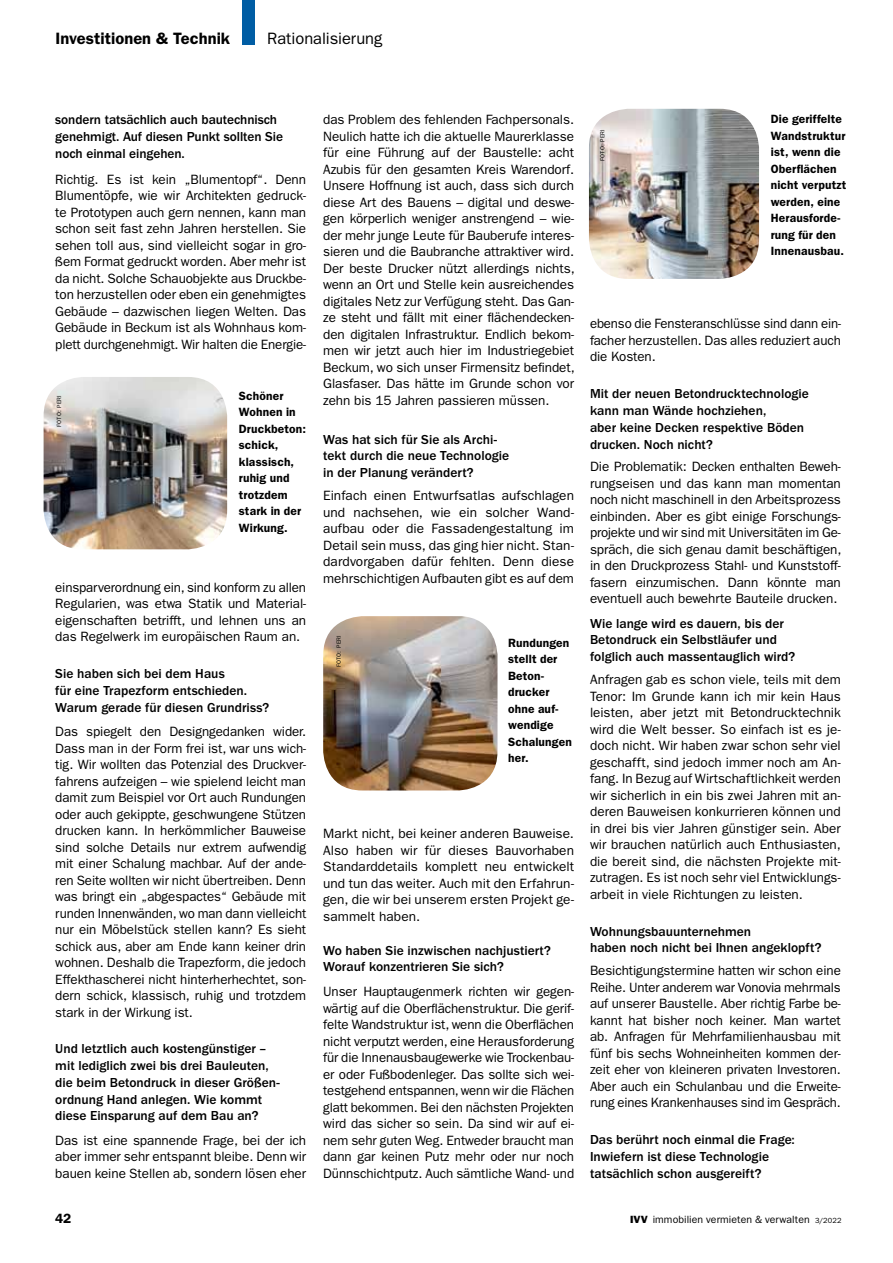
<style>
.page{position:relative;width:893px;height:1263px;background:#fff}
.page>*{position:absolute;margin:0;border:0;box-sizing:border-box;transform-origin:0 0}
.t1{font:600 16.5px "ITC Franklin Gothic Std";color:#000}
.t2{font:16.5px "ITC Franklin Gothic Std";letter-spacing:-.005em;color:#000}
.t3{font:13.5px/16.5px "ITC Franklin Gothic Std";letter-spacing:-.005em;color:#000;text-align:justify}
.t4{font:500 13.5px/16.8px "ITC Franklin Gothic Std";color:#000}
.t5{font:600 13.5px "ITC Franklin Gothic Std";color:#000}
.t6{font:600 12px/16.5px "ITC Franklin Gothic Std";letter-spacing:.015em;color:#000}
.t7{font:10.5px "ITC Franklin Gothic Std";letter-spacing:.005em;color:#000}
.t8{font:6px "ITC Franklin Gothic Std";letter-spacing:.02em;color:#000}
.s1{font-family:"ITC Franklin Gothic Std Hvy"}
.s2{font-size:7.5px}
</style>
<div class="page">
<img style="left:590px;top:109px;width:168px;height:169px">
<div style="left:583px;top:102px;width:182px;height:183px;border:6px solid #fff;border-radius:43px"></div>
<img style="left:44px;top:378px;width:183px;height:171px">
<div style="left:37px;top:371px;width:197px;height:185px;border:6px solid #fff;border-radius:43px"></div>
<img style="left:324px;top:617px;width:173px;height:173px">
<div style="left:317px;top:610px;width:187px;height:187px;border:6px solid #fff;border-radius:43px"></div>
<p class="t1" style="left:56px;top:29px;width:176px">Investitionen &amp; Technik</p>
<p class="t2" style="left:267px;top:29px;width:117px">Rationalisierung</p>
<p class="t4" style="left:55px;top:111px;width:229px">sondern tatsächlich auch bautechnisch genehmigt. Auf diesen Punkt sollten Sie noch einmal eingehen.</p>
<p class="t3" style="left:55px;top:171px;width:252px">Richtig. Es ist kein „Blumentopf“. Denn Blumentöpfe, wie wir Architekten gedruck&shy;te Prototypen auch gern nennen, kann man schon seit fast zehn Jahren herstellen. Sie sehen toll aus, sind vielleicht sogar in gro&shy;ßem Format gedruckt worden. Aber mehr ist da nicht. Solche Schauobjekte aus Druckbe&shy;ton herzustellen oder eben ein genehmigtes Gebäude – dazwischen liegen Welten. Das Gebäude in Beckum ist als Wohnhaus kom&shy;plett durchgenehmigt. Wir halten die Energie-</p>
<p class="t8" style="left:56px;top:427px;width:32px;rotate:-90deg">FOTO: Peri</p>
<p class="t6" style="left:239px;top:388px;width:69px">Schöner<br>Wohnen in<br>Druckbeton: schick, klassisch, ruhig und trotzdem stark in der<br>Wirkung.</p>
<p class="t3" style="left:55px;top:579px;width:252px">einsparverordnung ein, sind konform zu allen Regularien, was etwa Statik und Material&shy;eigenschaften betrifft, und lehnen uns an das Regelwerk im europäischen Raum an.</p>
<p class="t4" style="left:55px;top:665px;width:216px">Sie haben sich bei dem Haus<br>für eine Trapezform entschieden.<br>Warum gerade für diesen Grundriss?</p>
<p class="t3" style="left:55px;top:723px;width:253px">Das spiegelt den Designgedanken wider.<br>Dass man in der Form frei ist, war uns wich&shy;tig. Wir wollten das Potenzial des Druckver&shy;fahrens aufzeigen – wie spielend leicht man damit zum Beispiel vor Ort auch Rundungen oder auch gekippte, geschwungene Stützen drucken kann. In herkömmlicher Bauweise sind solche Details nur extrem aufwendig mit einer Schalung machbar. Auf der ande&shy;ren Seite wollten wir nicht übertreiben. Denn was bringt ein „abgespactes“ Gebäude mit runden Innenwänden, wo man dann vielleicht nur ein Möbelstück stellen kann? Es sieht schick aus, aber am Ende kann keiner drin wohnen. Deshalb die Trapezform, die jedoch Effekthascherei nicht hinterherhechtet, son&shy;dern schick, klassisch, ruhig und trotzdem stark in der Wirkung ist.</p>
<p class="t4" style="left:55px;top:1040px;width:226px">Und letztlich auch kostengünstiger – mit lediglich zwei bis drei Bauleuten, die beim Betondruck in dieser Größen&shy;ordnung Hand anlegen. Wie kommt diese Einsparung auf dem Bau an?</p>
<p class="t3" style="left:55px;top:1132px;width:252px">Das ist eine spannende Frage, bei der ich aber immer sehr entspannt bleibe. Denn wir bauen keine Stellen ab, sondern lösen eher</p>
<p class="t5" style="left:55px;top:1211px;width:18px">42</p>
<p class="t3" style="left:323px;top:111px;width:253px">das Problem des fehlenden Fachpersonals.<br>Neulich hatte ich die aktuelle Maurerklasse für eine Führung auf der Baustelle: acht Azubis für den gesamten Kreis Warendorf.<br>Unsere Hoffnung ist auch, dass sich durch diese Art des Bauens – digital und deswe&shy;gen körperlich weniger anstrengend – wie&shy;der mehr junge Leute für Bauberufe interes&shy;sieren und die Baubranche attraktiver wird.<br>Der beste Drucker nützt allerdings nichts, wenn an Ort und Stelle kein ausreichendes digitales Netz zur Verfügung steht. Das Gan&shy;ze steht und fällt mit einer flächendecken&shy;den digitalen Infrastruktur. Endlich bekom&shy;men wir jetzt auch hier im Industriegebiet Beckum, wo sich unser Firmensitz befindet, Glasfaser. Das hätte im Grunde schon vor zehn bis 15 Jahren passieren müssen.</p>
<p class="t4" style="left:323px;top:431px;width:188px">Was hat sich für Sie als Archi&shy;tekt durch die neue Technologie in der Planung verändert?</p>
<p class="t3" style="left:323px;top:487px;width:252px">Einfach einen Entwurfsatlas aufschlagen und nachsehen, wie ein solcher Wand&shy;aufbau oder die Fassadengestaltung im Detail sein muss, das ging hier nicht. Stan&shy;dardvorgaben dafür fehlten. Denn diese mehrschichtigen Aufbauten gibt es auf dem</p>
<p class="t8" style="left:335px;top:667px;width:32px;rotate:-90deg">FOTO: Peri</p>
<p class="t6" style="left:508px;top:634px;width:65px">Rundungen stellt der<br>Beton&shy;drucker ohne auf&shy;wendige<br>Schalungen her.</p>
<p class="t3" style="left:323px;top:825px;width:252px">Markt nicht, bei keiner anderen Bauweise.<br>Also haben wir für dieses Bauvorhaben Standarddetails komplett neu entwickelt und tun das weiter. Auch mit den Erfahrun&shy;gen, die wir bei unserem ersten Projekt ge&shy;sammelt haben.</p>
<p class="t4" style="left:323px;top:942px;width:229px">Wo haben Sie inzwischen nachjustiert?<br>Worauf konzentrieren Sie sich?</p>
<p class="t3" style="left:323px;top:984px;width:253px">Unser Hauptaugenmerk richten wir gegen&shy;wärtig auf die Oberflächenstruktur. Die gerif&shy;felte Wandstruktur ist, wenn die Oberflächen nicht verputzt werden, eine Herausforderung für die Innenausbaugewerke wie Trockenbau&shy;er oder Fußbodenleger. Das sollte sich wei&shy;testgehend entspannen, wenn wir die Flächen glatt bekommen. Bei den nächsten Projekten wird das sicher so sein. Da sind wir auf ei&shy;nem sehr guten Weg. Entweder braucht man dann gar keinen Putz mehr oder nur noch Dünnschichtputz. Auch sämtliche Wand- und</p>
<p class="t8" style="left:599px;top:161px;width:32px;rotate:-90deg">FOTO: Peri</p>
<p class="t6" style="left:771px;top:111px;width:77px">Die geriffelte<br>Wandstruktur ist, wenn die<br>Oberflächen nicht verputzt werden, eine<br>Herausforde&shy;rung für den<br>Innenausbau.</p>
<p class="t3" style="left:590px;top:315px;width:252px">ebenso die Fensteranschlüsse sind dann ein&shy;facher herzustellen. Das alles reduziert auch die Kosten.</p>
<p class="t4" style="left:590px;top:385px;width:220px">Mit der neuen Betondrucktechnologie kann man Wände hochziehen,<br>aber keine Decken respektive Böden drucken. Noch nicht?</p>
<p class="t3" style="left:590px;top:459px;width:253px">Die Problematik: Decken enthalten Beweh&shy;rungseisen und das kann man momentan noch nicht maschinell in den Arbeitsprozess einbinden. Aber es gibt einige Forschungs&shy;projekte und wir sind mit Universitäten im Ge&shy;spräch, die sich genau damit beschäftigen, in den Druckprozess Stahl- und Kunststoff&shy;fasern einzumischen. Dann könnte man eventuell auch bewehrte Bauteile drucken.</p>
<p class="t4" style="left:590px;top:615px;width:207px">Wie lange wird es dauern, bis der<br>Betondruck ein Selbstläufer und folglich auch massentauglich wird?</p>
<p class="t3" style="left:590px;top:671px;width:252px">Anfragen gab es schon viele, teils mit dem Tenor: Im Grunde kann ich mir kein Haus leisten, aber jetzt mit Betondrucktechnik wird die Welt besser. So einfach ist es je&shy;doch nicht. Wir haben zwar schon sehr viel geschafft, sind jedoch immer noch am An&shy;fang. In Bezug auf Wirtschaftlichkeit werden wir sicherlich in ein bis zwei Jahren mit an&shy;deren Bauweisen konkurrieren können und in drei bis vier Jahren günstiger sein. Aber wir brauchen natürlich auch Enthusiasten, die bereit sind, die nächsten Projekte mit&shy;zutragen. Es ist noch sehr viel Entwicklungs&shy;arbeit in viele Richtungen zu leisten.</p>
<p class="t4" style="left:590px;top:923px;width:233px">Wohnungsbauunternehmen<br>haben noch nicht bei Ihnen angeklopft?</p>
<p class="t3" style="left:590px;top:962px;width:252px">Besichtigungstermine hatten wir schon eine Reihe. Unter anderem war Vonovia mehrmals auf unserer Baustelle. Aber richtig Farbe be&shy;kannt hat bisher noch keiner. Man wartet ab. Anfragen für Mehrfamilienhausbau mit fünf bis sechs Wohneinheiten kommen der&shy;zeit eher von kleineren privaten Investoren.<br>Aber auch ein Schulanbau und die Erweite&shy;rung eines Krankenhauses sind im Gespräch.</p>
<p class="t4" style="left:590px;top:1131px;width:206px">Das berührt noch einmal die Frage:<br>Inwiefern ist diese Technologie tatsächlich schon ausgereift?</p>
<p class="t7" style="left:630px;top:1214px;width:213px"><span class="s1">IVV</span> immobilien vermieten &amp; verwalten <span class="s2">3/2022</span></p>
</div>
